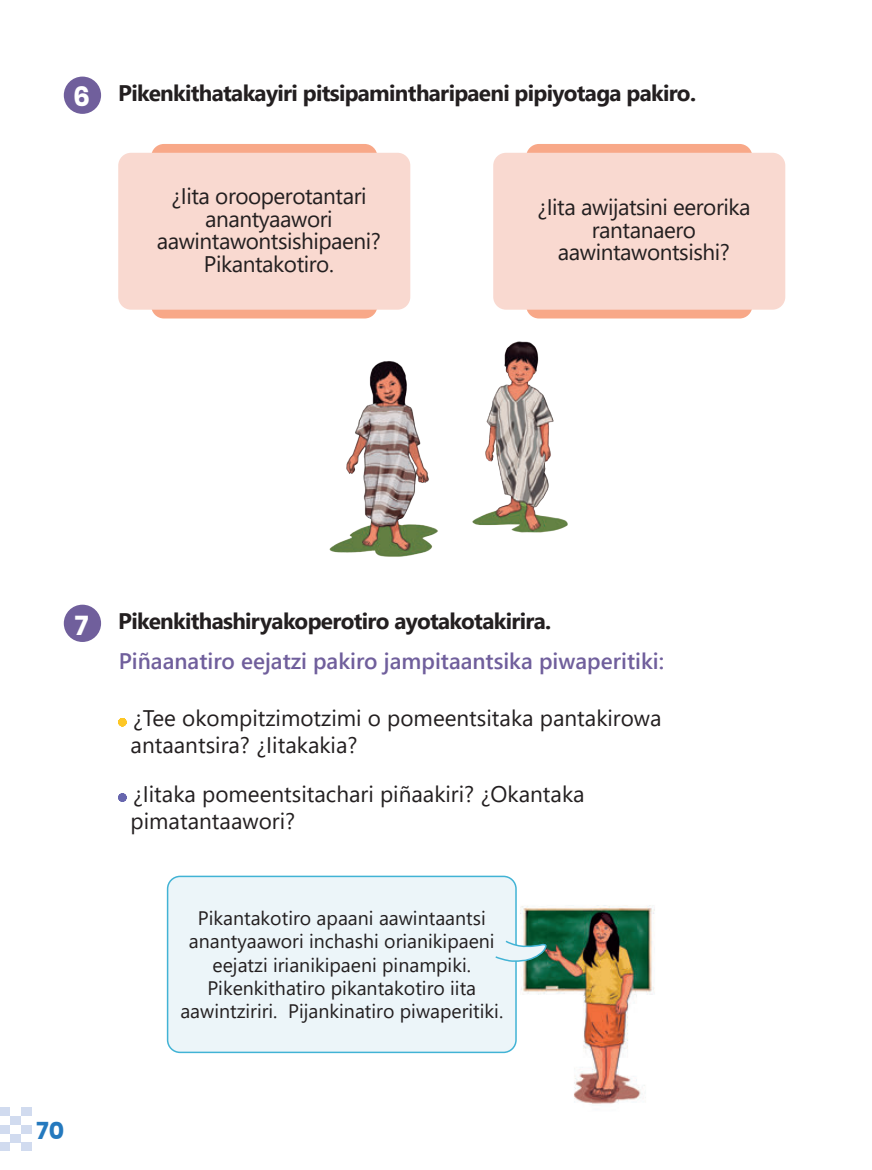
<style>
.page{position:relative;width:872px;height:1170px;background:#fff}
.page>*{position:absolute;margin:0;border:0;box-sizing:border-box;transform-origin:0 0}
.t1{font:700 24px "Poppins";color:#2479be}
.t2{font:22.5px/22.5px "Segoe UI";letter-spacing:-.01em;color:#231f20;text-align:center}
.t3{font:700 22.5px "Segoe UI";letter-spacing:-.03em;color:#231f20}
.t4{font:600 22.5px "Segoe UI";color:#705f9c}
.t5{font:19.5px/23.4px "Segoe UI";color:#231f20;text-align:center}
.s1{font-family:"Poppins";font-size:27px;color:#fff}
</style>
<div class="page">
<div style="left:21px;top:1107px;width:11px;height:8px;background:#d1dbef"></div>
<div style="left:10px;top:1115px;width:11px;height:9px;background:#d1dbef"></div>
<div style="left:21px;top:1124px;width:11px;height:9px;background:#d1dbef"></div>
<div style="left:0;top:1107px;width:10px;height:8px;background:#d1dbef"></div>
<div style="left:0;top:1124px;width:10px;height:9px;background:#d1dbef"></div>
<div style="left:0;top:1142px;width:10px;height:9px;background:#d1dbef"></div>
<div style="left:10px;top:1133px;width:11px;height:9px;background:#d1dbef"></div>
<div style="left:21px;top:1142px;width:11px;height:9px;background:#d1dbef"></div>
<div style="left:64px;top:77px;width:37px;height:37px;background:#705f9c;border-radius:50%"></div>
<img style="left:472px;top:341px;width:96px;height:192px">
<div style="left:526px;top:144px;width:226px;height:174px;background:linear-gradient(to right,#f8a98a,#f8a98a);border-radius:13px"></div>
<div style="left:493px;top:153px;width:292px;height:156px;background:#f9d9d0;border-radius:13px"></div>
<div style="left:151px;top:144px;width:226px;height:174px;background:linear-gradient(to right,#f8a98a,#f8a98a);border-radius:13px"></div>
<div style="left:118px;top:153px;width:292px;height:156px;background:#f9d9d0;border-radius:13px"></div>
<img style="left:329px;top:361px;width:109px;height:196px">
<div style="left:64px;top:604px;width:37px;height:38px;background:#705f9c;border-radius:50%"></div>
<img style="left:512px;top:905px;width:143px;height:201px">
<div style="left:168px;top:876px;width:348px;height:176px;background:#ecf5f9;border-radius:12px"></div>
<div style="left:167px;top:875px;width:350px;height:178px;border:2px solid #41b3d5;border-radius:12px"></div>
<svg style="left:118px;top:718px;width:9px;height:8px"></svg>
<svg style="left:118px;top:793px;width:9px;height:8px"></svg>
<svg style="left:495px;top:939px;width:52px;height:22px"></svg>
<p class="t3" style="left:73px;top:72px;width:624px"><span class="s1">6</span> Pikenkithatakayiri pitsipamintharipaeni pipiyotaga pakiro.</p>
<p class="t2" style="left:157px;top:183px;width:226px">¿Iita orooperotantari anantyaawori aawintawontsishipaeni?<br>Pikantakotiro.</p>
<p class="t2" style="left:537px;top:194px;width:215px">¿Iita awijatsini eerorika rantanaero aawintawontsishi?</p>
<p class="t3" style="left:75px;top:600px;width:478px"><span class="s1">7</span> Pikenkithashiryakoperotiro ayotakotakirira.</p>
<p class="t4" style="left:119px;top:639px;width:547px">Piñaanatiro eejatzi pakiro jampitaantsika piwaperitiki:</p>
<p class="t2" style="left:131px;top:702px;width:532px;line-height:27px;text-align:left">¿Tee okompitzimotzimi o pomeentsitaka pantakirowa antaantsira? ¿Iitakakia?</p>
<p class="t2" style="left:131px;top:778px;width:455px;line-height:27px;text-align:left">¿Iitaka pomeentsitachari piñaakiri? ¿Okantaka pimatantaawori?</p>
<p class="t5" style="left:180px;top:904px;width:324px">Pikantakotiro apaani aawintaantsi anantyaawori inchashi orianikipaeni eejatzi irianikipaeni pinampiki.<br>Pikenkithatiro pikantakotiro iita aawintziriri. Pijankinatiro piwaperitiki.</p>
<p class="t1" style="left:37px;top:1116px;width:29px">70</p>
</div>
